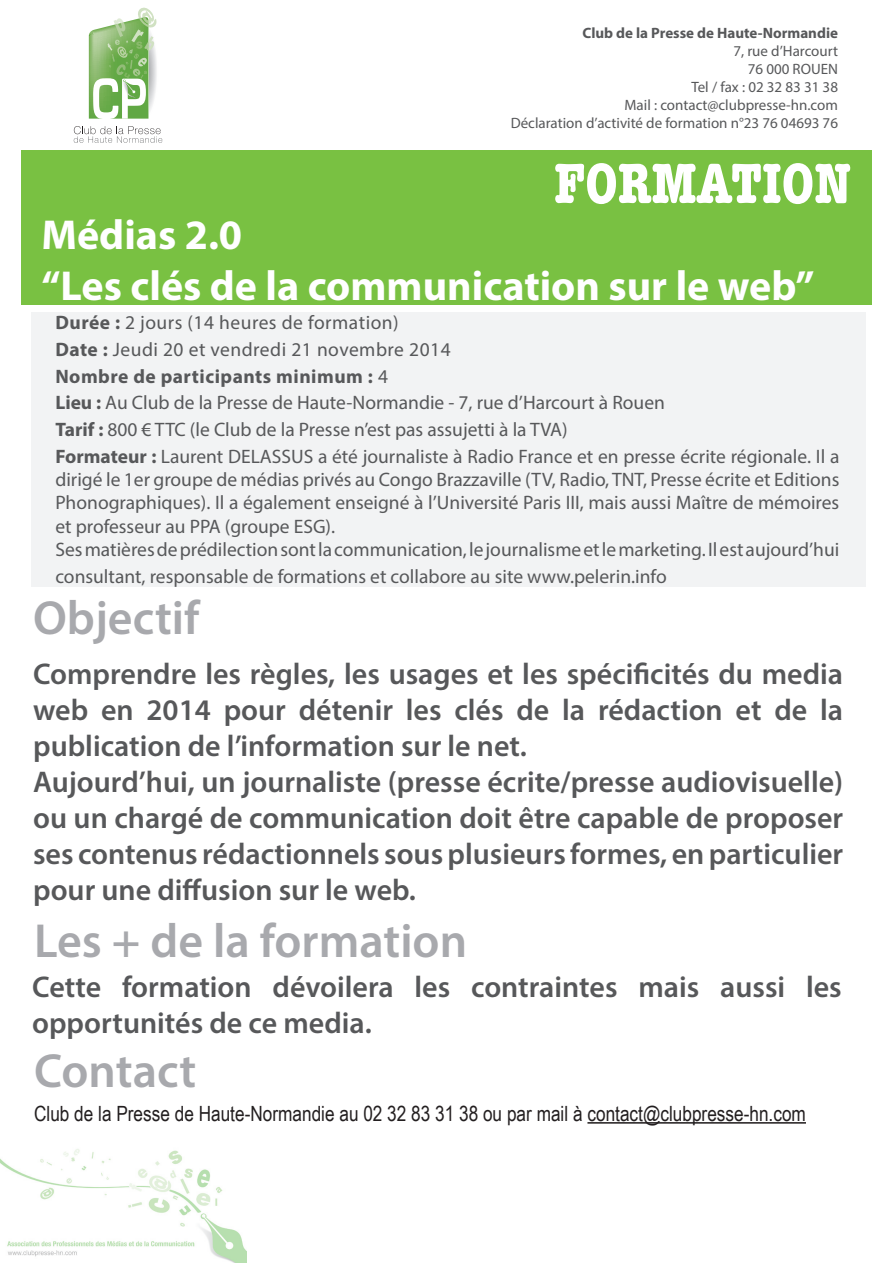
<style>
.page{position:relative;width:893px;height:1263px;background:#fff}
.page>*{position:absolute;margin:0;border:0;box-sizing:border-box;transform-origin:0 0}
.t1{font:700 condensed 58.5px "American Typewriter";color:#fff}
.t2{font:600 48px "Myriad Pro";color:#a8a9ad}
.t3{font:700 42px/50.4px "Myriad Pro";color:#fff}
.t4{font:600 30px/36px "Myriad Pro";color:#57585a}
.t5{font:21px "Arial Narrow";color:#231f20}
.t6{font:19.5px/26.7px "Myriad Pro";color:#57585a}
.t7{font:15px/18px "Myriad Pro";color:#57585a;text-align:right}
.t8{font:700 15px "Myriad Pro";color:#57585a}
.s1{font-weight:700}
</style>
<div class="page">
<img style="left:0;top:1149px;width:246px;height:114px">
<div style="left:21px;top:151px;width:851px;height:154px;background:#79c142"></div>
<div style="left:31px;top:313px;width:834px;height:274px;background:#f2f3f4"></div>
<svg style="left:74px;top:126px;width:88px;height:17px"></svg>
<img style="left:122px;top:126px;width:40px;height:1px">
<svg style="left:89px;top:7px;width:68px;height:112px"></svg>
<hr style="left:587px;top:1122px;width:219px;height:2px;background:#231f20">
<p class="t8" style="left:582px;top:23px;width:257px">Club de la Presse de Haute-Normandie</p>
<p class="t7" style="left:511px;top:41px;width:329px">7, rue d’Harcourt<br>76 000 ROUEN<br>Tel / fax : 02 32 83 31 38<br>Mail : contact@clubpresse-hn.com<br>Déclaration d’activité de formation n°23 76 04693 76</p>
<h1 class="t1" style="left:554px;top:137px;width:299px">FORMATION</h1>
<h3 class="t3" style="left:41px;top:209px;width:774px">Médias 2.0<br>“Les clés de la communication sur le web”</h3>
<p class="t6" style="left:55px;top:309px;width:786px"><span class="s1">Durée :</span> 2 jours (14 heures de formation)<br><span class="s1">Date :</span> Jeudi 20 et vendredi 21 novembre 2014<br><span class="s1">Nombre de participants minimum :</span> 4<br><span class="s1">Lieu :</span> Au Club de la Presse de Haute-Normandie - 7, rue d’Harcourt à Rouen<br><span class="s1">Tarif :</span> 800 € TTC (le Club de la Presse n’est pas assujetti à la TVA)<br><span class="s1">Formateur :</span> Laurent DELASSUS a été journaliste à Radio France et en presse écrite régionale. Il a</p>
<p class="t6" style="left:55px;top:467px;width:786px;line-height:23.4px">dirigé le 1er groupe de médias privés au Congo Brazzaville (TV, Radio, TNT, Presse écrite et Editions Phonographiques). Il a également enseigné à l’Université Paris III, mais aussi Maître de mémoires et professeur au PPA (groupe ESG).<br>Ses matières de prédilection sont la communication, le journalisme et le marketing. Il est aujourd’hui</p>
<p class="t6" style="left:55px;top:563px;width:613px">consultant, responsable de formations et collabore au site www.pelerin.info</p>
<h2 class="t2" style="left:33px;top:587px;width:168px">Objectif</h2>
<p class="t4" style="left:33px;top:655px;width:812px">Comprendre les règles, les usages et les spécificités du media web en 2014 pour détenir les clés de la rédaction et de la publication de l’information sur le net.<br>Aujourd’hui, un journaliste (presse écrite/presse audiovisuelle) ou un chargé de communication doit être capable de proposer ses contenus rédactionnels sous plusieurs formes, en particulier pour une diffusion sur le web.</p>
<h2 class="t2" style="left:34px;top:910px;width:435px">Les + de la formation</h2>
<h3 class="t4" style="left:32px;top:968px;width:811px">Cette formation dévoilera les contraintes mais aussi les opportunités de ce media.</h3>
<h2 class="t2" style="left:34px;top:1041px;width:164px">Contact</h2>
<p class="t5" style="left:34px;top:1098px;width:773px">Club de la Presse de Haute-Normandie au 02 32 83 31 38 ou par mail à contact@clubpresse-hn.com</p>
</div>
